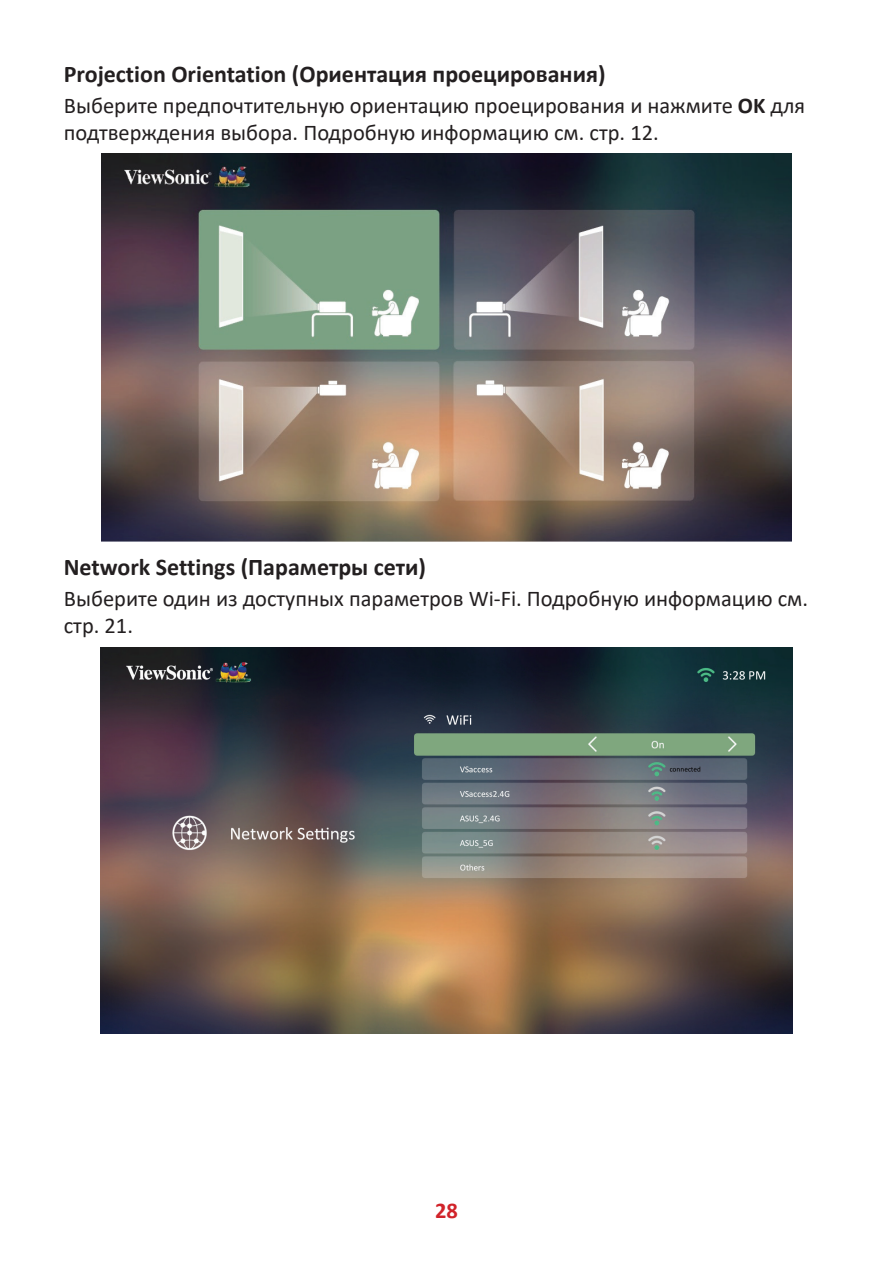
<style>
.page{position:relative;width:893px;height:1263px;background:#fff}
.page>*{position:absolute;margin:0;border:0;box-sizing:border-box;transform-origin:0 0}
.t1{font:700 24px "Calibri";color:#231f20}
.t2{font:22.5px/27px "Calibri";color:#231f20}
.t3{font:700 22.5px "Calibri";color:#d1232a}
.s1{font-weight:700}
</style>
<div class="page">
<img style="left:101px;top:153px;width:691px;height:389px">
<img style="left:101px;top:648px;width:691px;height:385px">
<p class="t1" style="left:64px;top:57px;width:543px">Projection Orientation (Ориентация проецирования)</p>
<p class="t2" style="left:64px;top:91px;width:743px">Выберите предпочтительную ориентацию проецирования и нажмите <span class="s1">OK</span> для подтверждения выбора. Подробную информацию см. стр. 12.</p>
<p class="t1" style="left:64px;top:550px;width:364px">Network Settings (Параметры сети)</p>
<p class="t2" style="left:64px;top:585px;width:746px">Выберите один из доступных параметров Wi-Fi. Подробную информацию см. стр. 21.</p>
<p class="t3" style="left:435px;top:1194px;width:24px">28</p>
</div>
